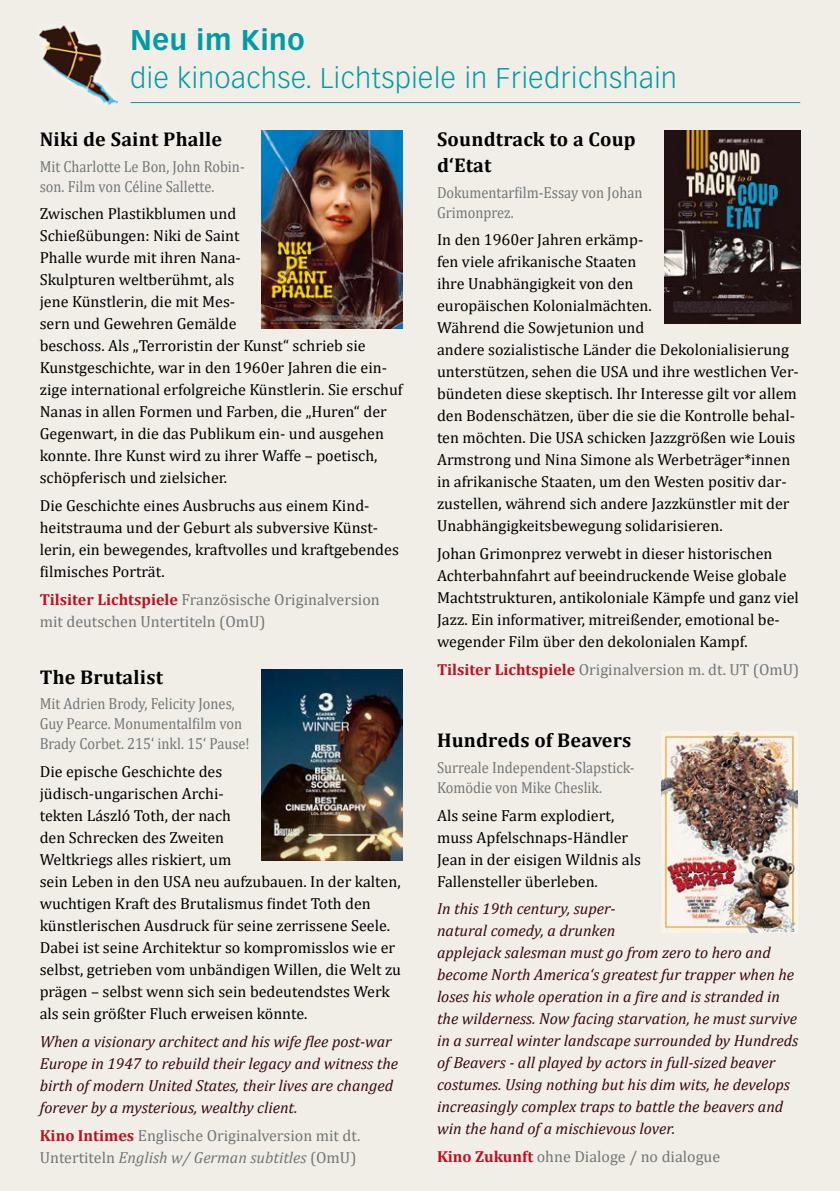
<style>
.page{position:relative;width:840px;height:1191px;background:#fff}
.page>*{position:absolute;margin:0;border:0;box-sizing:border-box;transform-origin:0 0}
.t1{font:300 28px "Vectora LT Std";letter-spacing:.025em;color:#009ba3}
.t2{font:700 28px "Vectora LT Std";letter-spacing:.025em;color:#009ba3}
.t3{font:700 20px/26px "Cambria";letter-spacing:.01em;color:#000}
.t4{font:16px/22px "Cambria";color:#000}
.t5{font:italic 16px/22px "Cambria";color:#380714}
.t6{font:16px/22px "Cambria";color:#727777}
.t7{font:16px/20px "Cambria";color:#727777;scale:.9 1}
.s1{font-weight:700;color:#be1020}
.s2{font-style:italic}
</style>
<div class="page">
<div style="left:0;top:0;width:839px;height:1191px;background:#f0eee7"></div>
<hr style="left:130px;top:102px;width:669px;height:1px;background:#009ba3">
<img style="left:40px;top:26px;width:77px;height:79px">
<img style="left:664px;top:131px;width:135px;height:192px">
<img style="left:261px;top:130px;width:142px;height:199px">
<img style="left:261px;top:669px;width:142px;height:191px">
<img style="left:661px;top:731px;width:135px;height:201px">
<h1 class="t2" style="left:130px;top:23px;width:175px">Neu im Kino</h1>
<h1 class="t1" style="left:130px;top:62px;width:547px">die kinoachse. Lichtspiele in Friedrichshain</h1>
<p class="t3" style="left:437px;top:125px;width:200px">Soundtrack to a Coup d‘Etat</p>
<p class="t7" style="left:437px;top:182px;width:229px">Dokumentarfilm-Essay von Johan<br>Grimonprez.</p>
<p class="t4" style="left:437px;top:229px;width:363px">In den 1960er Jahren erkämp-<br>fen viele afrikanische Staaten<br>ihre Unabhängigkeit von den<br>europäischen Kolonialmächten.<br>Während die Sowjetunion und<br>andere sozialistische Länder die Dekolonialisierung unterstützen, sehen die USA und ihre westlichen Ver&shy;bündeten diese skeptisch. Ihr Interesse gilt vor allem den Bodenschätzen, über die sie die Kontrolle behal&shy;ten möchten. Die USA schicken Jazzgrößen wie Louis Armstrong und Nina Simone als Werbeträger*innen in afrikanische Staaten, um den Westen positiv dar&shy;zustellen, während sich andere Jazzkünstler mit der Unabhängigkeitsbewegung solidarisieren.</p>
<p class="t4" style="left:437px;top:542px;width:363px">Johan Grimonprez verwebt in dieser historischen Achterbahnfahrt auf beeindruckende Weise globale Machtstrukturen, antikoloniale Kämpfe und ganz viel Jazz. Ein informativer, mitreißender, emotional be&shy;wegender Film über den dekolonialen Kampf.</p>
<p class="t6" style="left:437px;top:658px;width:363px"><span class="s1">Tilsiter Lichtspiele</span> Originalversion m. dt. UT (OmU)</p>
<p class="t3" style="left:40px;top:125px;width:184px">Niki de Saint Phalle</p>
<p class="t7" style="left:40px;top:156px;width:229px">Mit Charlotte Le Bon, John Robin&shy;son. Film von Céline Sallette.</p>
<p class="t4" style="left:40px;top:203px;width:364px">Zwischen Plastikblumen und<br>Schießübungen: Niki de Saint<br>Phalle wurde mit ihren Nana-<br>Skulpturen weltberühmt, als<br>jene Künstlerin, die mit Mes-<br>sern und Gewehren Gemälde<br>beschoss. Als „Terroristin der Kunst“ schrieb sie Kunstgeschichte, war in den 1960er Jahren die ein&shy;zige international erfolgreiche Künstlerin. Sie erschuf Nanas in allen Formen und Farben, die „Huren“ der Gegenwart, in die das Publikum ein- und ausgehen konnte. Ihre Kunst wird zu ihrer Waffe – poetisch, schöpferisch und zielsicher.</p>
<p class="t4" style="left:40px;top:494px;width:360px">Die Geschichte eines Ausbruchs aus einem Kind&shy;heitstrauma und der Geburt als subversive Künst&shy;lerin, ein bewegendes, kraftvolles und kraftgebendes filmisches Porträt.</p>
<p class="t6" style="left:40px;top:588px;width:341px"><span class="s1">Tilsiter Lichtspiele</span> Französische Originalversion mit deutschen Untertiteln (OmU)</p>
<p class="t3" style="left:40px;top:663px;width:125px">The Brutalist</p>
<p class="t7" style="left:40px;top:694px;width:235px">Mit Adrien Brody, Felicity Jones,<br>Guy Pearce. Monumentalfilm von<br>Brady Corbet. 215‘ inkl. 15‘ Pause!</p>
<p class="t4" style="left:40px;top:760px;width:362px">Die epische Geschichte des<br>jüdisch-ungarischen Archi-<br>tekten László Toth, der nach<br>den Schrecken des Zweiten<br>Weltkriegs alles riskiert, um<br>sein Leben in den USA neu aufzubauen. In der kalten, wuchtigen Kraft des Brutalismus findet Toth den künstlerischen Ausdruck für seine zerrissene Seele.<br>Dabei ist seine Architektur so kompromisslos wie er selbst, getrieben vom unbändigen Willen, die Welt zu prägen – selbst wenn sich sein bedeutendstes Werk als sein größter Fluch erweisen könnte.</p>
<p class="t5" style="left:40px;top:1029px;width:360px">When a visionary architect and his wife flee post-war Europe in 1947 to rebuild their legacy and witness the birth of modern United States, their lives are changed forever by a mysterious, wealthy client.</p>
<p class="t6" style="left:40px;top:1124px;width:322px"><span class="s1">Kino Intimes</span> Englische Originalversion mit dt.<br>Untertiteln <span class="s2">English w/ German subtitles</span> (OmU)</p>
<p class="t3" style="left:437px;top:726px;width:196px">Hundreds of Beavers</p>
<p class="t7" style="left:437px;top:757px;width:221px">Surreale Independent-Slapstick-<br>Komödie von Mike Cheslik.</p>
<p class="t4" style="left:437px;top:804px;width:205px">Als seine Farm explodiert, muss Apfelschnaps-Händler<br>Jean in der eisigen Wildnis als<br>Fallensteller überleben.</p>
<p class="t5" style="left:437px;top:897px;width:362px">In this 19th century, super-<br>natural comedy, a drunken<br>applejack salesman must go from zero to hero and become North America‘s greatest fur trapper when he loses his whole operation in a fire and is stranded in the wilderness. Now facing starvation, he must survive in a surreal winter landscape surrounded by Hundreds of Beavers - all played by actors in full-sized beaver costumes. Using nothing but his dim wits, he develops increasingly complex traps to battle the beavers and win the hand of a mischievous lover.</p>
<p class="t6" style="left:437px;top:1145px;width:284px"><span class="s1">Kino Zukunft</span> ohne Dialoge / no dialogue</p>
</div>
